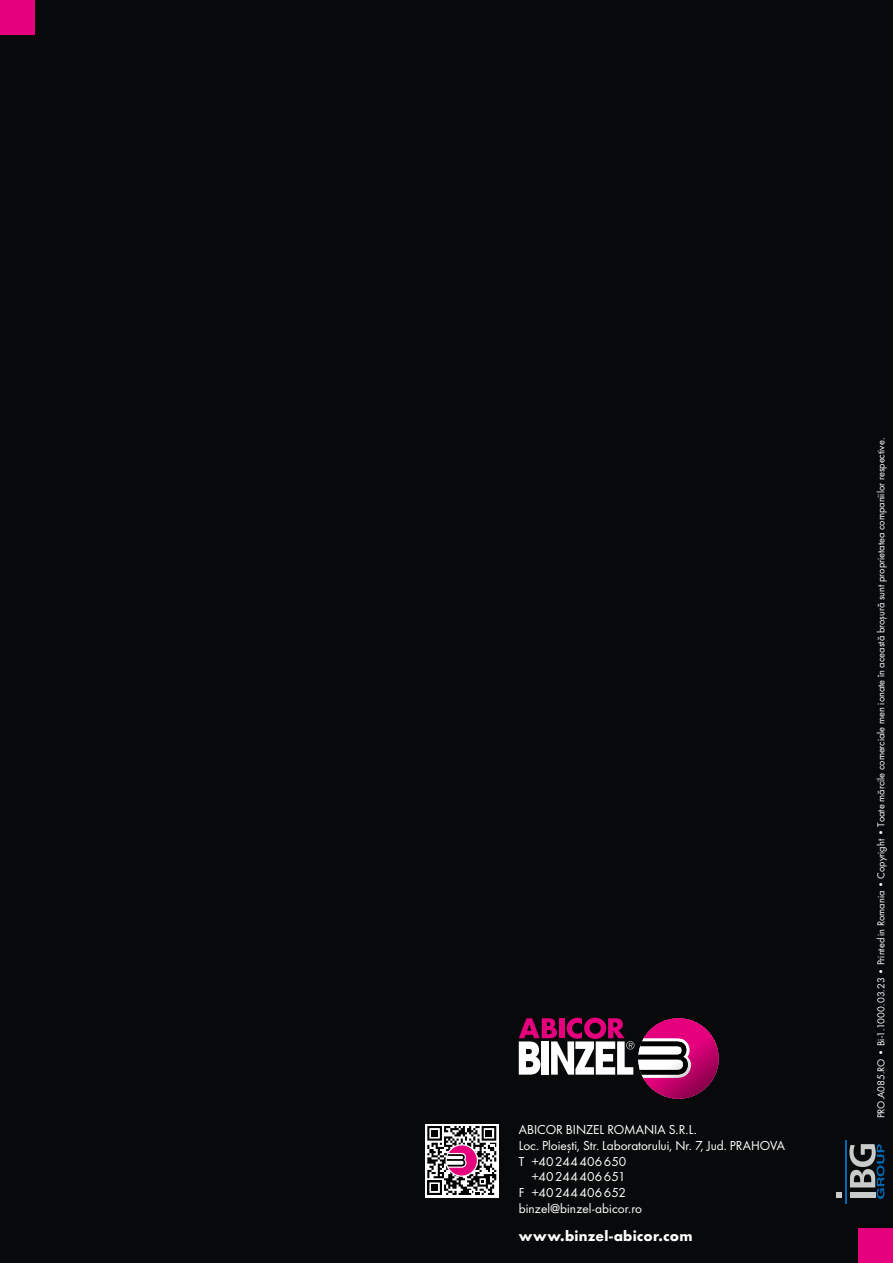
<style>
.page{position:relative;width:893px;height:1263px;background:#08090a}
.page>*{position:absolute;margin:0;border:0;box-sizing:border-box;transform-origin:0 0}
.t1{font:700 15px "Futura TOT";letter-spacing:.015em;color:#fff}
.t2{font:13.5px "Futura TOT Boo";letter-spacing:.005em;color:#fff}
.t3{font:10.5px "Futura TOT Boo";color:#fff}
</style>
<div class="page">
<div style="left:0;top:0;width:34px;height:34px;background:#e5007d"></div>
<div style="left:859px;top:1229px;width:34px;height:34px;background:#e5007d"></div>
<hr style="left:845px;top:1140px;width:1px;height:63px;background:#0069b4">
<svg style="left:837px;top:1193px;width:5px;height:5px"></svg>
<svg style="left:849px;top:1144px;width:35px;height:55px"></svg>
<svg style="left:519px;top:1017px;width:200px;height:82px"></svg>
<div style="left:425px;top:1124px;width:73px;height:73px;background:#fff"></div>
<svg style="left:427px;top:1126px;width:69px;height:69px"></svg>
<p class="t2" style="left:519px;top:1121px;width:179px">ABICOR BINZEL ROMANIA S.R.L.</p>
<p class="t2" style="left:519px;top:1137px;width:268px">Loc. Ploiești, Str. Laboratorului, Nr. 7, Jud. PRAHOVA</p>
<p class="t2" style="left:519px;top:1153px;width:109px">T +40244406650</p>
<p class="t2" style="left:531px;top:1169px;width:96px">+40244406651</p>
<p class="t2" style="left:519px;top:1184px;width:109px">F +40244406652</p>
<p class="t2" style="left:519px;top:1200px;width:125px">binzel@binzel-abicor.ro</p>
<h1 class="t1" style="left:519px;top:1226px;width:175px">www.binzel-abicor.com</h1>
<p class="t3" style="left:875px;top:1118px;width:682px;rotate:-90deg">PRO.A085.RO • Bi-1.1000.03.23 • Printed in Romania • Copyright • Toate mărcile comerciale menționate în această broșură sunt proprietatea companiilor respective.</p>
</div>
